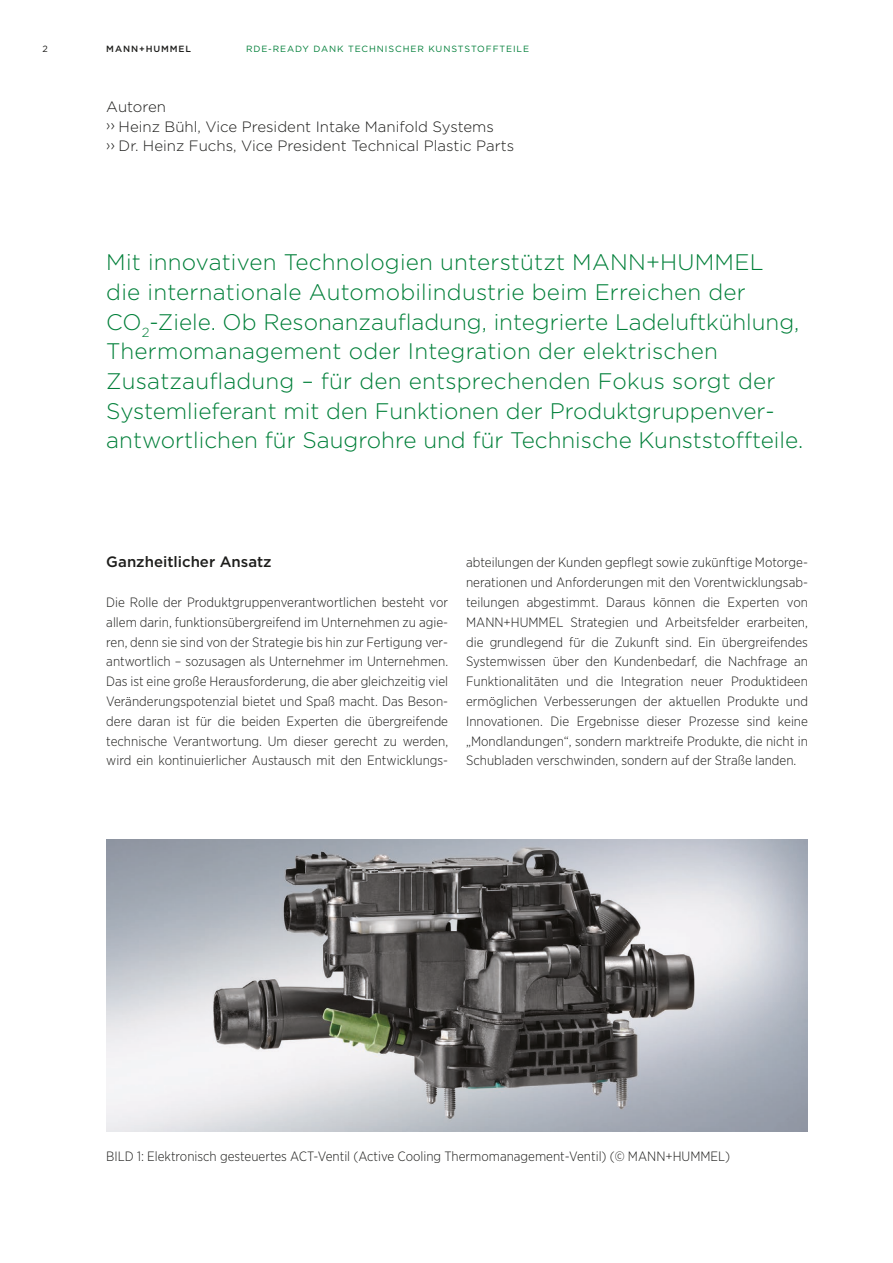
<style>
.page{position:relative;width:893px;height:1263px;background:#fff}
.page>*{position:absolute;margin:0;border:0;box-sizing:border-box;transform-origin:0 0}
.t1{font:300 22.5px/29.7px "Gotham";color:#007f39}
.t2{font:300 15px/19.8px "Gotham";color:#1d1d1b}
.t3{font:500 15px "Gotham";color:#1d1d1b}
.t4{font:300 13.5px/19.8px "Gotham Narrow";color:#1d1d1b;text-align:justify}
.t5{font:9px "Gotham";letter-spacing:.1em;color:#007f39}
.t6{font:500 9px "Gotham";letter-spacing:.1em;color:#1d1d1b}
.t7{font:9px "Gotham";color:#1d1d1b}
.s1{font-family:"Gotham Narrow"}
</style>
<div class="page">
<img style="left:106px;top:839px;width:702px;height:293px">
<p class="t7" style="left:43px;top:43px;width:7px">2</p>
<p class="t6" style="left:106px;top:44px;width:86px">MANN+HUMMEL</p>
<p class="t5" style="left:246px;top:43px;width:285px">RDE-READY DANK TECHNISCHER KUNSTSTOFFTEILE</p>
<p class="t2" style="left:106px;top:96px;width:409px">Autoren<br><span class="s1">›</span>›› Heinz Bühl, Vice President Intake Manifold Systems<br><span class="s1">›</span>›› Dr. Heinz Fuchs, Vice President Technical Plastic Parts</p>
<p class="t1" style="left:106px;top:247px;width:698px">Mit innovativen Technologien unterstützt MANN+HUMMEL die internationale Automobilindustrie beim Erreichen der CO<sub>2</sub>-Ziele. Ob Resonanzaufladung, integrierte Ladeluftkühlung, Thermomanagement oder Integration der elektrischen Zusatzaufladung – für den entsprechenden Fokus sorgt der Systemlieferant mit den Funktionen der Produktgruppenver&shy;antwortlichen für Saugrohre und für Technische Kunststoffteile.</p>
<p class="t3" style="left:106px;top:553px;width:167px">Ganzheitlicher Ansatz</p>
<p class="t4" style="left:106px;top:592px;width:343px">Die Rolle der Produktgruppenverantwortlichen besteht vor allem darin, funktionsübergreifend im Unternehmen zu agie&shy;ren, denn sie sind von der Strategie bis hin zur Fertigung ver&shy;antwortlich – sozusagen als Unternehmer im Unternehmen.<br>Das ist eine große Herausforderung, die aber gleichzeitig viel Veränderungspotenzial bietet und Spaß macht. Das Beson&shy;dere daran ist für die beiden Experten die übergreifende technische Verantwortung. Um dieser gerecht zu werden, wird ein kontinuierlicher Austausch mit den Entwicklungs-</p>
<p class="t4" style="left:466px;top:552px;width:343px">abteilungen der Kunden gepflegt sowie zukünftige Motorge&shy;nerationen und Anforderungen mit den Vorentwicklungsab&shy;teilungen abgestimmt. Daraus können die Experten von MANN+HUMMEL Strategien und Arbeitsfelder erarbeiten, die grundlegend für die Zukunft sind. Ein übergreifendes Systemwissen über den Kundenbedarf, die Nachfrage an Funktionalitäten und die Integration neuer Produktideen ermöglichen Verbesserungen der aktuellen Produkte und Innovationen. Die Ergebnisse dieser Prozesse sind keine „Mondlandungen“, sondern marktreife Produkte, die nicht in Schubladen verschwinden, sondern auf der Straße landen.</p>
<p class="t4" style="left:106px;top:1146px;width:625px">BILD 1: Elektronisch gesteuertes ACT-Ventil (Active Cooling Thermomanagement-Ventil) (© MANN+HUMMEL)</p>
</div>
